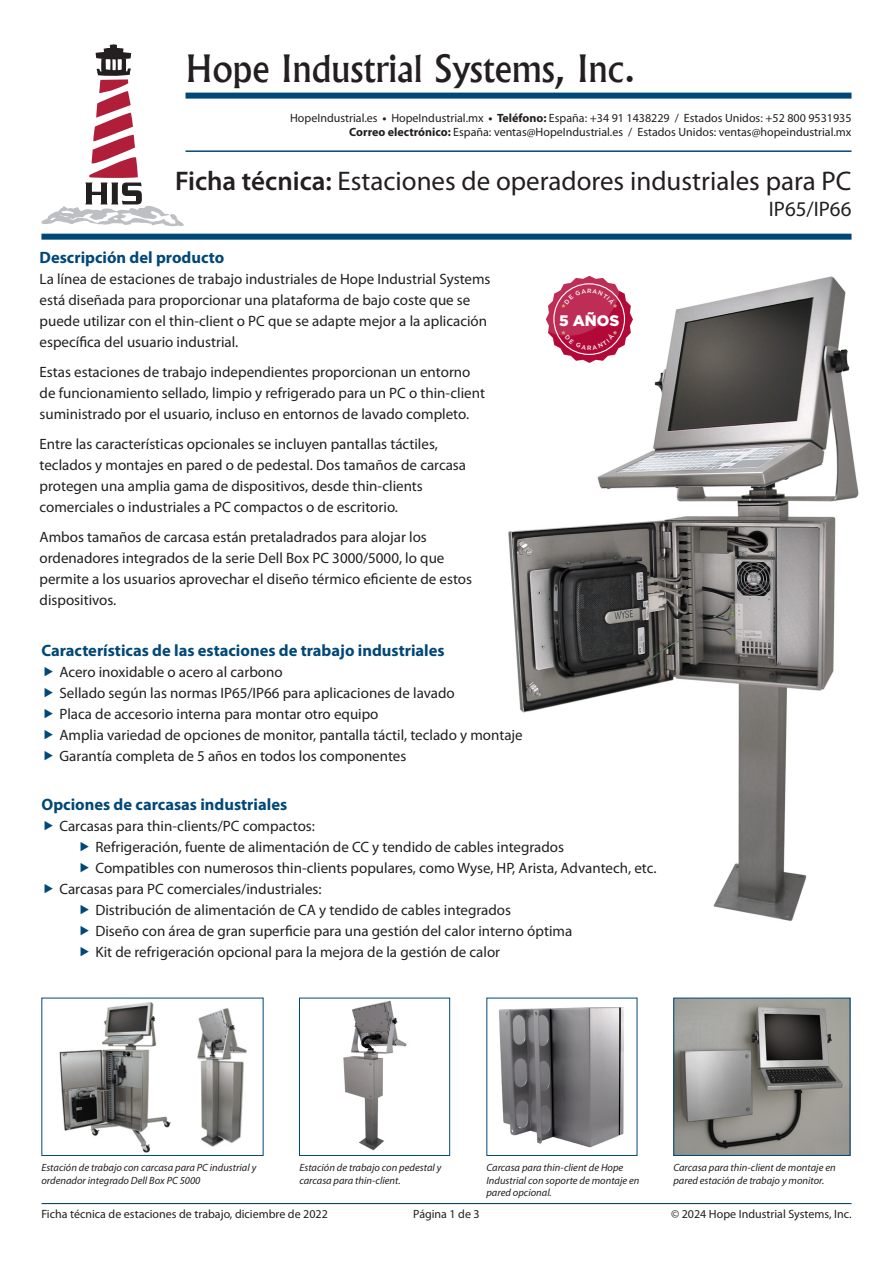
<style>
.page{position:relative;width:893px;height:1263px;background:#fff}
.page>*{position:absolute;margin:0;border:0;box-sizing:border-box;transform-origin:0 0}
.t1{font:500 36px "Albertus";color:#231f20}
.t2{font:27px "Myriad Pro";color:#231f20}
.Title2{font:21px "Myriad Pro";color:#231f20}
.Feature_box_headers{font:700 16.5px "Myriad Pro";color:#004878}
.t3{font:900 15.3px "Gotham";color:#fff}
.Page_1{font:15px/21px "Myriad Pro";color:#231f20}
.t4{font:12px "Myriad Pro";color:#231f20}
.Captions{font:italic 10.5px/12.6px "Myriad Pro";color:#231f20}
.s1{font-weight:700}
.s2{font-weight:600}
</style>
<div class="page">
<img style="left:508px;top:275px;width:351px;height:646px">
<img style="left:343px;top:1000px;width:64px;height:151px">
<div style="left:299px;top:998px;width:151px;height:158px;border:1px solid #004878"></div>
<hr style="left:41px;top:1203px;width:810px;height:1px;background:#0e4776">
<div style="left:41px;top:234px;width:810px;height:6px;background:#004878"></div>
<svg style="left:41px;top:44px;width:145px;height:182px"></svg>
<img style="left:59px;top:1002px;width:188px;height:151px">
<img style="left:675px;top:1000px;width:173px;height:154px">
<div style="left:673px;top:998px;width:177px;height:158px;border:1px solid #004878"></div>
<img style="left:498px;top:1007px;width:126px;height:141px">
<div style="left:186px;top:93px;width:665px;height:6px;background:#004878"></div>
<hr style="left:186px;top:150px;width:665px;height:2px;background:#004878">
<svg style="left:546px;top:276px;width:87px;height:87px"></svg>
<p class="t1" style="left:186px;top:46px;width:452px">Hope Industrial Systems, Inc.</p>
<p class="t4" style="left:290px;top:110px;width:563px">HopeIndustrial.es <span class="s1">•</span> HopeIndustrial.mx <span class="s1">• Teléfono:</span> España: +34 91 1438229 / Estados Unidos: +52 800 9531935</p>
<p class="t4" style="left:349px;top:124px;width:504px"><span class="s1">Correo electrónico:</span> España: ventas@HopeIndustrial.es / Estados Unidos: ventas@hopeindustrial.mx</p>
<p class="t2" style="left:175px;top:165px;width:678px"><span class="s2">Ficha técnica:</span> Estaciones de operadores industriales para PC</p>
<p class="Title2" style="left:769px;top:196px;width:84px">IP65/IP66</p>
<p class="Feature_box_headers" style="left:40px;top:247px;width:186px">Descripción del producto</p>
<p class="Page_1" style="left:40px;top:268px;width:452px">La línea de estaciones de trabajo industriales de Hope Industrial Systems está diseñada para proporcionar una plataforma de bajo coste que se puede utilizar con el thin-client o PC que se adapte mejor a la aplicación específica del usuario industrial.</p>
<p class="Page_1" style="left:40px;top:361px;width:447px">Estas estaciones de trabajo independientes proporcionan un entorno de funcionamiento sellado, limpio y refrigerado para un PC o thin-client suministrado por el usuario, incluso en entornos de lavado completo.</p>
<p class="Page_1" style="left:40px;top:433px;width:428px">Entre las características opcionales se incluyen pantallas táctiles, teclados y montajes en pared o de pedestal. Dos tamaños de carcasa protegen una amplia gama de dispositivos, desde thin-clients comerciales o industriales a PC compactos o de escritorio.</p>
<p class="Page_1" style="left:40px;top:526px;width:434px">Ambos tamaños de carcasa están pretaladrados para alojar los ordenadores integrados de la serie Dell Box PC 3000/5000, lo que permite a los usuarios aprovechar el diseño térmico eficiente de estos dispositivos.</p>
<p class="t3" style="left:559px;top:311px;width:62px">5 AÑOS</p>
<p class="Feature_box_headers" style="left:41px;top:640px;width:405px">Características de las estaciones de trabajo industriales</p>
<p class="Page_1" style="left:59px;top:661px;width:225px">Acero inoxidable o acero al carbono</p>
<p class="Page_1" style="left:59px;top:682px;width:397px">Sellado según las normas IP65/IP66 para aplicaciones de lavado</p>
<p class="Page_1" style="left:59px;top:703px;width:321px">Placa de accesorio interna para montar otro equipo</p>
<p class="Page_1" style="left:59px;top:724px;width:465px">Amplia variedad de opciones de monitor, pantalla táctil, teclado y montaje</p>
<p class="Page_1" style="left:59px;top:745px;width:348px">Garantía completa de 5 años en todos los componentes</p>
<p class="Feature_box_headers" style="left:41px;top:793px;width:247px">Opciones de carcasas industriales</p>
<p class="Page_1" style="left:59px;top:815px;width:257px">Carcasas para thin-clients/PC compactos:</p>
<p class="Page_1" style="left:95px;top:836px;width:470px">Refrigeración, fuente de alimentación de CC y tendido de cables integrados</p>
<p class="Page_1" style="left:95px;top:857px;width:563px">Compatibles con numerosos thin-clients populares, como Wyse, HP, Arista, Advantech, etc.</p>
<p class="Page_1" style="left:59px;top:878px;width:264px">Carcasas para PC comerciales/industriales:</p>
<p class="Page_1" style="left:95px;top:899px;width:417px">Distribución de alimentación de CA y tendido de cables integrados</p>
<p class="Page_1" style="left:95px;top:920px;width:478px">Diseño con área de gran superficie para una gestión del calor interno óptima</p>
<p class="Page_1" style="left:95px;top:941px;width:406px">Kit de refrigeración opcional para la mejora de la gestión de calor</p>
<p class="Captions" style="left:41px;top:1161px;width:216px">Estación de trabajo con carcasa para PC industrial y ordenador integrado Dell Box PC 5000</p>
<p class="Captions" style="left:299px;top:1161px;width:143px">Estación de trabajo con pedestal y carcasa para thin-client.</p>
<p class="Captions" style="left:673px;top:1161px;width:164px">Carcasa para thin-client de montaje en pared estación de trabajo y monitor.</p>
<p class="Captions" style="left:486px;top:1161px;width:155px">Carcasa para thin-client de Hope<br>Industrial con soporte de montaje en pared opcional.</p>
<p class="t4" style="left:41px;top:1206px;width:288px">Ficha técnica de estaciones de trabajo, diciembre de 2022</p>
<p class="t4" style="left:413px;top:1206px;width:68px">Página 1 de 3</p>
<p class="t4" style="left:671px;top:1206px;width:182px">© 2024 Hope Industrial Systems, Inc.</p>
</div>
